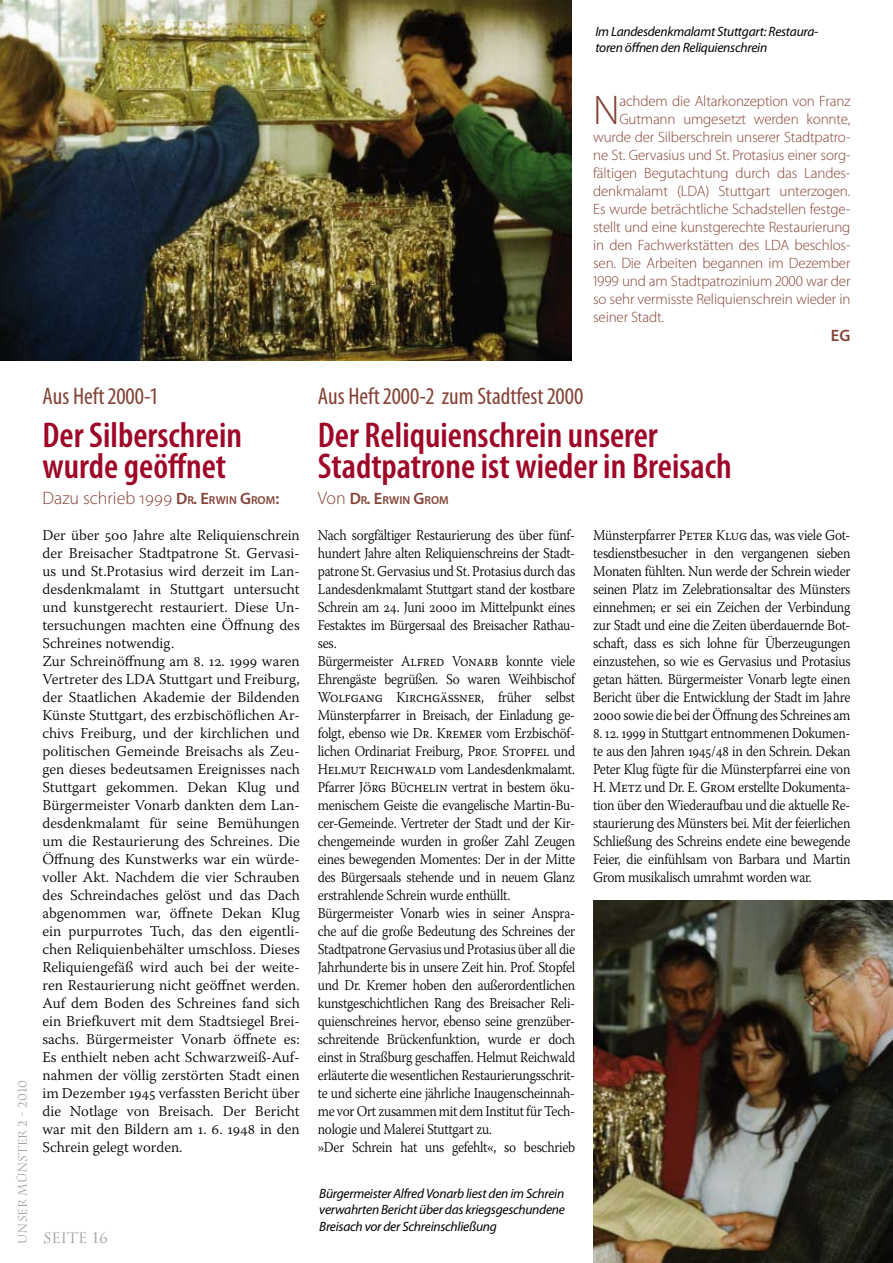
<style>
.page{position:relative;width:893px;height:1263px;background:#fff}
.page>*{position:absolute;margin:0;border:0;box-sizing:border-box;transform-origin:0 0}
.t1{font:300 41.7px "Myriad Pro";color:#844236}
.t2{font:600 condensed 36px/31.5px "Myriad Pro";color:#9e0727}
.t3{font:condensed 24px "Myriad Pro";color:#844236}
.t4{font:300 18px "Myriad Pro";color:#844236}
.t5{font:600 16.5px "Myriad Pro";color:#844236}
.t6{font:300 15px/18px "Warnock Pro";letter-spacing:-.015em;color:#000;text-align:justify;scale:.9 1}
.t7{font:300 15px/18px "Warnock Pro";letter-spacing:-.015em;color:#000}
.t8{font:300 15px "Myriad Pro";letter-spacing:-.01em;color:#844236}
.t9{font:15px "Charlemagne Std";color:#9c9d9f}
.t10{font:italic 13.5px/16.2px "Myriad Pro";letter-spacing:-.02em;color:#000}
.t11{font:12px "Charlemagne Std";color:#9c9d9f}
.t12{font:600 11.55px "Myriad Pro";color:#844236}
.s1{font-weight:600;font-size:16.5px}
.s2{font-weight:600;font-size:11.55px}
.s3{font-weight:300;font-size:18px}
.s4{font-size:16.5px}
</style>
<div class="page">
<img style="left:0;top:0;width:572px;height:360px">
<img style="left:593px;top:900px;width:300px;height:363px">
<p class="t11" style="left:16px;top:1244px;width:165px;rotate:-90deg">Unser Münster 2 - 2010</p>
<h3 class="t3" style="left:43px;top:381px;width:116px">Aus Heft 2000-1</h3>
<h2 class="t2" style="left:43px;top:420px;width:201px">Der Silberschrein wurde geöffnet</h2>
<p class="t4" style="left:43px;top:488px;width:238px">Dazu schrieb 1999 <span class="s1">D</span><span class="s2">R</span><span class="s1">. E</span><span class="s2">RWIN</span> <span class="s1">G</span><span class="s2">ROM</span><span class="s1">:</span></p>
<p class="t7" style="left:43px;top:526px;width:259px">Der über 500 Jahre alte Reliquienschrein der Breisacher Stadtpatrone St. Gervasi&shy;us und St.Protasius wird derzeit im Lan&shy;desdenkmalamt in Stuttgart untersucht und kunstgerecht restauriert. Diese Un&shy;tersuchungen machten eine Öffnung des Schreines notwendig.<br>Zur Schreinöffnung am 8. 12. 1999 waren Vertreter des LDA Stuttgart und Freiburg, der Staatlichen Akademie der Bildenden Künste Stuttgart, des erzbischöflichen Ar&shy;chivs Freiburg, und der kirchlichen und politischen Gemeinde Breisachs als Zeu&shy;gen dieses bedeutsamen Ereignisses nach Stuttgart gekommen. Dekan Klug und Bürgermeister Vonarb dankten dem Lan&shy;desdenkmalamt für seine Bemühungen um die Restaurierung des Schreines. Die Öffnung des Kunstwerks war ein würde&shy;voller Akt. Nachdem die vier Schrauben des Schreindaches gelöst und das Dach abgenommen war, öffnete Dekan Klug ein purpurrotes Tuch, das den eigentli&shy;chen Reliquienbehälter umschloss. Dieses Reliquiengefäß wird auch bei der weite&shy;ren Restaurierung nicht geöffnet werden.<br>Auf dem Boden des Schreines fand sich ein Briefkuvert mit dem Stadtsiegel Brei&shy;sachs. Bürgermeister Vonarb öffnete es:<br>Es enthielt neben acht Schwarzweiß-Auf&shy;nahmen der völlig zerstörten Stadt einen im Dezember 1945 verfassten Bericht über die Notlage von Breisach. Der Bericht war mit den Bildern am 1. 6. 1948 in den Schrein gelegt worden.</p>
<p class="t9" style="left:43px;top:1229px;width:66px">Seite 16</p>
<p class="t10" style="left:595px;top:23px;width:224px">Im Landesdenkmalamt Stuttgart: Restaura&shy;toren öffnen den Reliquienschrein</p>
<h1 class="t1" style="left:593px;top:87px;width:28px">N</h1>
<p class="t8" style="left:619px;top:92px;width:233px">achdem die Altarkonzeption von Franz</p>
<p class="t8" style="left:619px;top:110px;width:233px">Gutmann umgesetzt werden konnte,</p>
<p class="t8" style="left:593px;top:128px;width:259px">wurde der Silberschrein unserer Stadtpatro-</p>
<p class="t8" style="left:593px;top:146px;width:259px">ne St. Gervasius und St. Protasius einer sorg-</p>
<p class="t8" style="left:593px;top:164px;width:259px">fältigen Begutachtung durch das Landes-</p>
<p class="t8" style="left:593px;top:182px;width:259px">denkmalamt (LDA) Stuttgart unterzogen.</p>
<p class="t8" style="left:593px;top:200px;width:259px">Es wurde beträchtliche Schadstellen festge-</p>
<p class="t8" style="left:593px;top:218px;width:259px">stellt und eine kunstgerechte Restaurierung</p>
<p class="t8" style="left:593px;top:236px;width:259px">in den Fachwerkstätten des LDA beschlos-</p>
<p class="t8" style="left:593px;top:254px;width:259px">sen. Die Arbeiten begannen im Dezember</p>
<p class="t8" style="left:593px;top:272px;width:259px">1999 und am Stadtpatrozinium 2000 war der</p>
<p class="t8" style="left:593px;top:290px;width:259px">so sehr vermisste Reliquienschrein wieder in</p>
<p class="t8" style="left:593px;top:308px;width:73px">seiner Stadt.</p>
<p class="t5" style="left:831px;top:327px;width:21px">EG</p>
<h3 class="t3" style="left:318px;top:381px;width:267px">Aus Heft 2000-2 zum Stadtfest 2000</h3>
<h2 class="t2" style="left:318px;top:420px;width:415px">Der Reliquienschrein unserer<br>Stadtpatrone ist wieder in Breisach</h2>
<p class="t12" style="left:318px;top:494px;width:132px"><span class="s3">Von</span> <span class="s4">D</span>R<span class="s4">. E</span>RWIN <span class="s4">G</span>ROM</p>
<p class="t6" style="left:318px;top:526px;width:287px;text-align:left">Nach sorgfältiger Restaurierung des über fünf&shy;hundert Jahre alten Reliquienschreins der Stadt&shy;patrone St. Gervasius und St. Protasius durch das Landesdenkmalamt Stuttgart stand der kostbare Schrein am 24. Juni 2000 im Mittelpunkt eines Festaktes im Bürgersaal des Breisacher Rathau&shy;ses.<br>Bürgermeister Alfred Vonarb konnte viele Ehrengäste begrüßen. So waren Weihbischof Wolfgang Kirchgässner, früher selbst Münsterpfarrer in Breisach, der Einladung ge&shy;folgt, ebenso wie Dr. Kremer vom Erzbischöf&shy;lichen Ordinariat Freiburg, Prof. Stopfel und Helmut Reichwald vom Landesdenkmalamt.<br>Pfarrer Jörg Büchelin vertrat in bestem öku&shy;menischem Geiste die evangelische Martin-Bu&shy;cer-Gemeinde. Vertreter der Stadt und der Kir&shy;chengemeinde wurden in großer Zahl Zeugen eines bewegenden Momentes: Der in der Mitte des Bürgersaals stehende und in neuem Glanz erstrahlende Schrein wurde enthüllt.<br>Bürgermeister Vonarb wies in seiner Anspra&shy;che auf die große Bedeutung des Schreines der Stadtpatrone Gervasius und Protasius über all die Jahrhunderte bis in unsere Zeit hin. Prof. Stopfel und Dr. Kremer hoben den außerordentlichen kunstgeschichtlichen Rang des Breisacher Reli&shy;quienschreines hervor, ebenso seine grenzüber&shy;schreitende Brückenfunktion, wurde er doch einst in Straßburg geschaffen. Helmut Reichwald erläuterte die wesentlichen Restaurierungsschrit&shy;te und sicherte eine jährliche Inaugenscheinnah&shy;me vor Ort zusammen mit dem Institut für Tech&shy;nologie und Malerei Stuttgart zu.<br>»Der Schrein hat uns gefehlt«, so beschrieb</p>
<p class="t6" style="left:593px;top:526px;width:287px">Münsterpfarrer Peter Klug das, was viele Got&shy;tesdienstbesucher in den vergangenen sieben Monaten fühlten. Nun werde der Schrein wieder seinen Platz im Zelebrationsaltar des Münsters einnehmen; er sei ein Zeichen der Verbindung zur Stadt und eine die Zeiten überdauernde Bot&shy;schaft, dass es sich lohne für Überzeugungen einzustehen, so wie es Gervasius und Protasius getan hätten. Bürgermeister Vonarb legte einen Bericht über die Entwicklung der Stadt im Jahre 2000 sowie die bei der Öffnung des Schreines am</p>
<p class="t6" style="left:593px;top:724px;width:287px">8. 12. 1999 in Stuttgart entnommenen Dokumen&shy;te aus den Jahren 1945/48 in den Schrein. Dekan Peter Klug fügte für die Münsterpfarrei eine von H. Metz und Dr. E. Grom erstellte Dokumenta&shy;tion über den Wiederaufbau und die aktuelle Re&shy;staurierung des Münsters bei. Mit der feierlichen Schließung des Schreins endete eine bewegende Feier, die einfühlsam von Barbara und Martin Grom musikalisch umrahmt worden war.</p>
<p class="t10" style="left:319px;top:1185px;width:247px;text-align:justify">Bürgermeister Alfred Vonarb liest den im Schrein verwahrten Bericht über das kriegsgeschundene Breisach vor der Schreinschließung</p>
</div>
